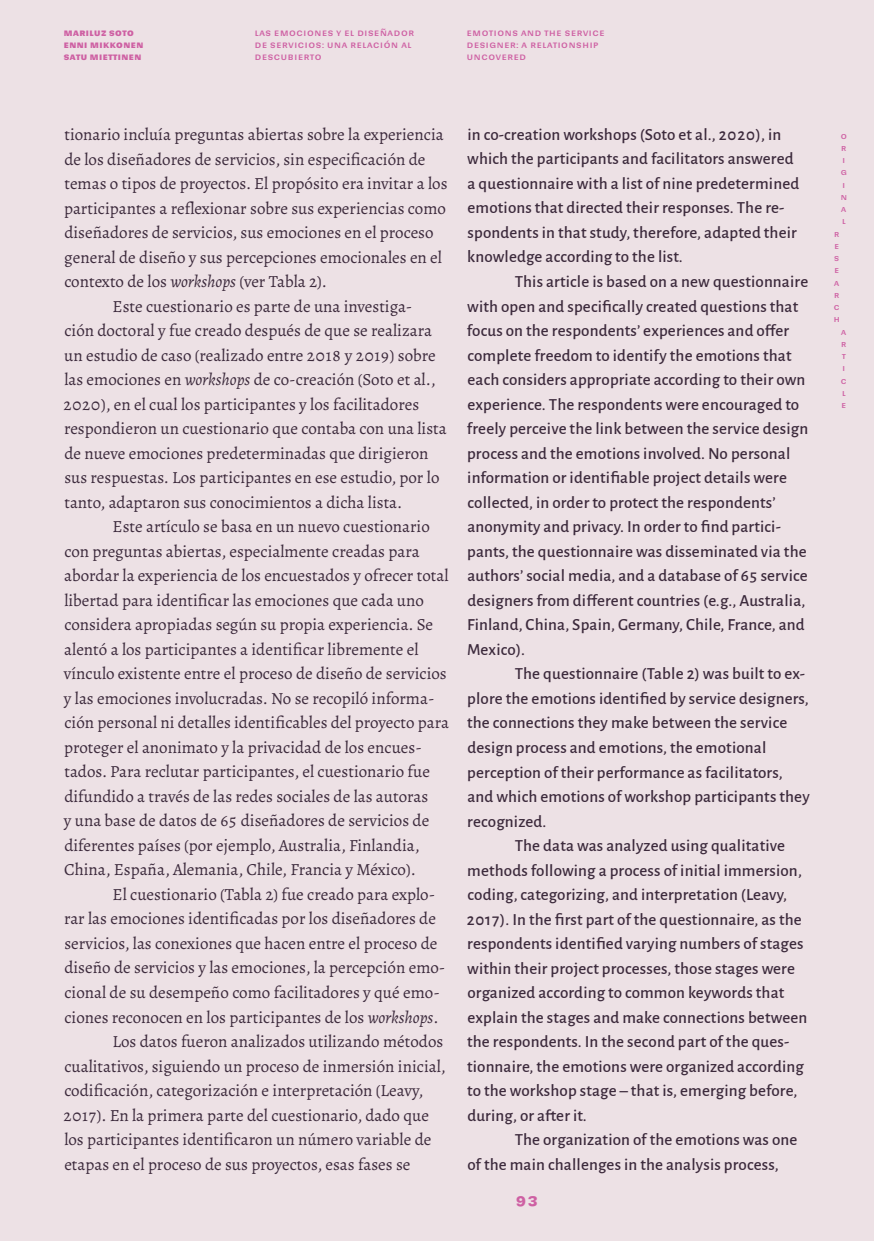
<style>
.page{position:relative;width:874px;height:1241px;background:#fff}
.page>*{position:absolute;margin:0;border:0;box-sizing:border-box;transform-origin:0 0}
.Text_indented{font:500 16.97px/24.5px "Alegreya Sans";letter-spacing:.01em;color:#3c2a3c}
.Texto_con_sangría{font:16.97px/24.5px "Alegreya Regular 2";color:#3c2a3c}
.Texto_sin_sangría{font:16.97px/24.5px "Alegreya Regular 2";color:#3c2a3c}
.t1{font:700 14px "Sudamerican Grotesk";color:#ce60a3}
.t2{font:9.62px "Sudamerican Grotesk Regular 2";letter-spacing:.07em;color:#ce60a3}
.t3{font:9.62px/12.2px "Sudamerican Grotesk Bold 2";letter-spacing:.05em;color:#ce60a3}
.t4{font:8.75px/12.2px "Sudamerican Grotesk Regular 2";color:#ce60a3}
.s1{font-family:"Alegreya"}
.s2{font-family:"Alegreya";font-style:italic}
.s3{font-family:"Alegreya Sans Medium 2";font-weight:400}
</style>
<div class="page">
<div style="left:0;top:0;width:873px;height:1240px;background:#ede1e5"></div>
<p class="t3" style="left:64px;top:26px;width:81px">MARILUZ SOTO<br>ENNI MIKKONEN<br>SATU MIETTINEN</p>
<p class="t2" style="left:255px;top:25px;width:42px">LAS EMOCIONES</p>
<p class="t2" style="left:336px;top:25px;width:72px">Y EL DISE ÑADOR</p>
<p class="t2" style="left:255px;top:37px;width:23px">DE SER</p>
<p class="t2" style="left:288px;top:37px;width:12px">VICIOS</p>
<p class="t2" style="left:322px;top:37px;width:35px">: UNA RELACI</p>
<p class="t2" style="left:383px;top:37px;width:24px">ÓN AL</p>
<p class="t2" style="left:255px;top:49px;width:14px">DESC</p>
<p class="t2" style="left:281px;top:49px;width:20px">UBIERTO</p>
<p class="t2" style="left:466px;top:25px;width:22px">EMOTIONS</p>
<p class="t2" style="left:521px;top:25px;width:31px">AN D THE</p>
<p class="t2" style="left:564px;top:25px;width:30px">SERVICE</p>
<p class="t2" style="left:466px;top:37px;width:8px">DESIGNER</p>
<p class="t2" style="left:516px;top:37px;width:27px">: A RELATIONSHI</p>
<p class="t2" style="left:593px;top:37px;width:7px">P</p>
<p class="t2" style="left:466px;top:49px;width:8px">UNCO</p>
<p class="t2" style="left:495px;top:49px;width:13px">VERE</p>
<p class="t2" style="left:519px;top:49px;width:8px">D</p>
<p class="Texto_sin_sangría" style="left:64px;top:122px;width:385px">tionario incluía preguntas abiertas sobre la experiencia <span class="s1">de los diseñadores de servicios, sin especificación de </span>temas o tipos de proyectos. El propósito era invitar a los <span class="s1">participantes a reflexionar sobre sus experiencias como </span>diseñadores de servicios, sus emociones en el proceso general de diseño y sus percepciones emocionales en el contexto de los <span class="s2">workshops</span> (ver Tabla 2).</p>
<p class="Texto_con_sangría" style="left:63px;top:294px;width:384px;text-indent:49px">Este cuestionario es parte de una investiga-<br>ción doctoral y fue creado después de que se realizara un estudio de caso (realizado entre 2018 y 2019) sobre las emociones en <span class="s2">workshops</span> de co-creación (Soto et al., 2020), en el cual los participantes y los facilitadores respondieron un cuestionario que contaba con una lista de nueve emociones predeterminadas que dirigieron sus respuestas. Los participantes en ese estudio, por lo tanto, adaptaron sus conocimientos a dicha lista.</p>
<p class="Texto_con_sangría" style="left:64px;top:514px;width:386px;text-indent:49px">Este artículo se basa en un nuevo cuestionario con preguntas abiertas, especialmente creadas para abordar la experiencia de los encuestados y ofrecer total <span class="s1">libertad para identificar las emociones que cada uno </span>considera apropiadas según su propia experiencia. Se <span class="s1">alentó a los participantes a identificar libremente el </span>vínculo existente entre el proceso de diseño de servicios y las emociones involucradas. No se recopiló informa&shy;<span class="s1">ción personal ni detalles identificables del proyecto para </span>proteger el anonimato y la privacidad de los encues&shy;tados. Para reclutar participantes, el cuestionario fue difundido a través de las redes sociales de las autoras<br>y una base de datos de 65 diseñadores de servicios de diferentes países (por ejemplo, Australia, Finlandia, China, España, Alemania, Chile, Francia y México).</p>
<p class="Texto_con_sangría" style="left:64px;top:881px;width:383px;text-indent:49px">El cuestionario (Tabla 2) fue creado para explo&shy;<span class="s1">rar las emociones identificadas por los diseñadores de </span>servicios, las conexiones que hacen entre el proceso de diseño de servicios y las emociones, la percepción emo&shy;cional de su desempeño como facilitadores y qué emo&shy;ciones reconocen en los participantes de los <span class="s2">workshops</span>.</p>
<p class="Texto_con_sangría" style="left:63px;top:1028px;width:383px;text-indent:49px">Los datos fueron analizados utilizando métodos cualitativos, siguiendo un proceso de inmersión inicial, <span class="s1">codificación, categorización e interpretación (Leavy, </span>2017). En la primera parte del cuestionario, dado que <span class="s1">los participantes identificaron un número variable de </span>etapas en el proceso de sus proyectos, esas fases se</p>
<p class="Text_indented" style="left:467px;top:121px;width:333px">in co-creation workshops (Soto et al., 2020), in which the participants and facilitators answered a questionnaire with a list of nine predetermined emotions that directed their responses. The re&shy;spondents in that study, therefore, adapted their knowledge according to the list.</p>
<p class="Text_indented" style="left:466px;top:268px;width:342px;text-indent:48px">This article is based on a new questionnaire <span class="s3">with open and specifically created questions that focus on the respondents’ experiences and offer </span>complete freedom to identify the emotions that each considers appropriate according to their own experience. The respondents were encouraged to freely perceive the link between the service design process and the emotions involved. No personal <span class="s3">information or identifiable project details were </span>collected, in order to protect the respondents’ <span class="s3">anonymity and privacy. In order to find partici&shy;</span>pants, the questionnaire was disseminated via the authors’ social media, and a database of 65 service <span class="s3">designers from different countries (e.g., Australia, </span>Finland, China, Spain, Germany, Chile, France, and Mexico).</p>
<p class="Text_indented" style="left:467px;top:660px;width:344px;text-indent:48px">The questionnaire (Table 2) was built to ex&shy;<span class="s3">plore the emotions identified by service designers, </span>the connections they make between the service design process and emotions, the emotional perception of their performance as facilitators, and which emotions of workshop participants they recognized.</p>
<p class="Text_indented" style="left:466px;top:832px;width:342px;text-indent:48px">The data was analyzed using qualitative methods following a process of initial immersion, coding, categorizing, and interpretation (Leavy, <span class="s3">2017). In the first part of the questionnaire, as the respondents identified varying numbers of stages </span>within their project processes, those stages were organized according to common keywords that explain the stages and make connections between the respondents. In the second part of the ques&shy;tionnaire, the emotions were organized according <span class="s3">to the workshop stage ‒ that is, emerging before, during, or after it.</span></p>
<p class="Text_indented" style="left:467px;top:1126px;width:331px;text-indent:47px">The organization of the emotions was one of the main challenges in the analysis process,</p>
<p class="t1" style="left:515px;top:1187px;width:24px">93</p>
<p class="t4" style="left:840px;top:129px;width:8px">O<br>R<br>I<br>G<br>I<br>N<br>A<br>L</p>
<p class="t4" style="left:833px;top:227px;width:7px;text-align:justify">R E S E A R C H</p>
<p class="t4" style="left:840px;top:325px;width:7px">A<br>R<br>T<br>I<br>C<br>L<br>E</p>
</div>
